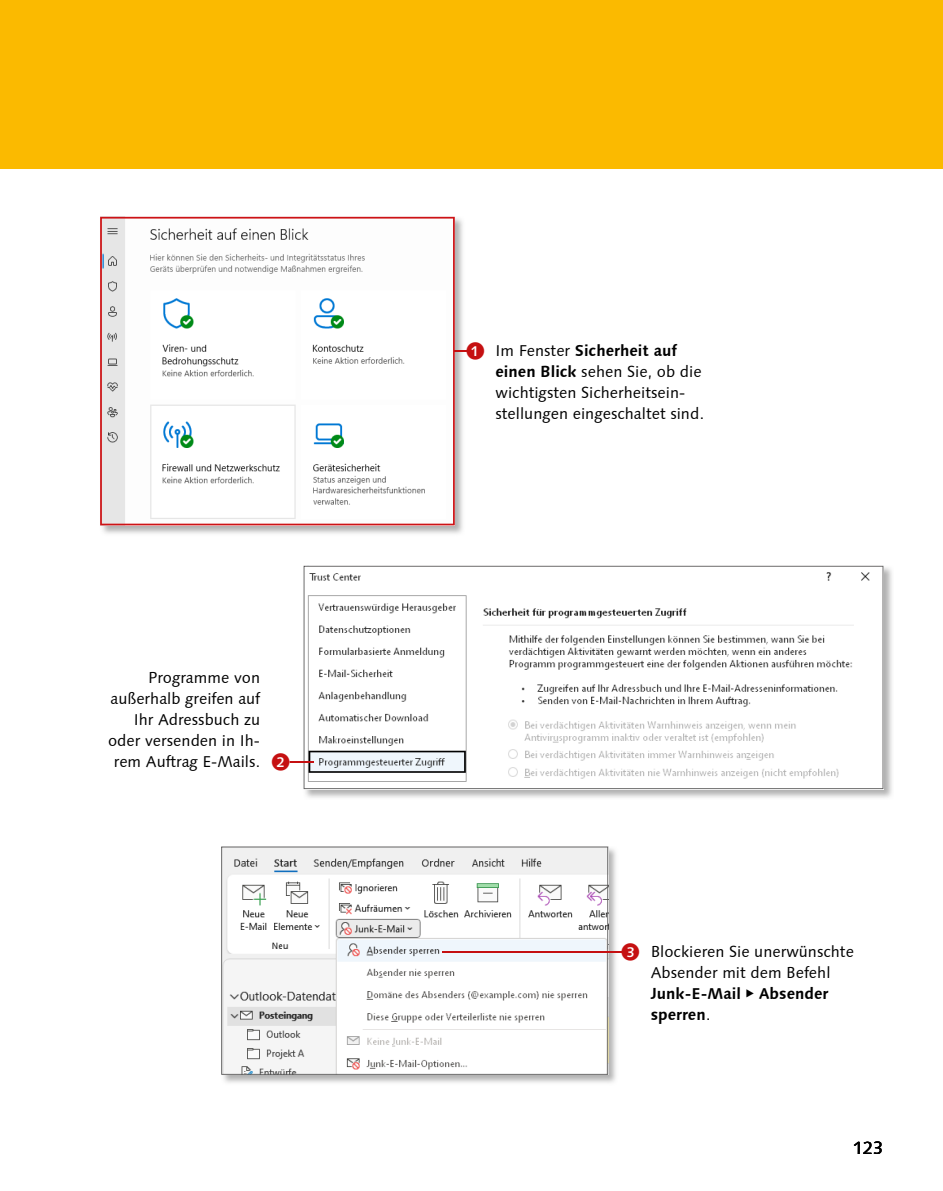
<style>
.page{position:relative;width:943px;height:1191px;background:#fff}
.page>*{position:absolute;margin:0;border:0;box-sizing:border-box;transform-origin:0 0}
.t1{font:17.85px "Galileo Press Callout";color:#c51011}
.t2{font:17.5px "Syntax Next LT Pro";color:#000}
.t3{font:15.75px/21px "Syntax Next LT Pro";color:#000}
.s1{font-weight:700}
.s2{font-family:"European Pi X";font-size:10.5px}
</style>
<div class="page">
<div style="left:0;top:0;width:943px;height:169px;background:#fbba00"></div>
<img style="left:221px;top:846px;width:397px;height:237px">
<svg style="left:221px;top:846px;width:387px;height:228px"></svg>
<img style="left:100px;top:216px;width:363px;height:318px">
<svg style="left:100px;top:217px;width:355px;height:308px"></svg>
<img style="left:303px;top:565px;width:589px;height:233px">
<svg style="left:303px;top:566px;width:580px;height:223px"></svg>
<svg style="left:454px;top:344px;width:15px;height:15px"></svg>
<svg style="left:289px;top:754px;width:25px;height:16px"></svg>
<hr style="left:442px;top:951px;width:181px;height:1px;background:#c51011">
<p class="t3" style="left:108px;top:667px;width:153px;text-align:right">Programme von außerhalb greifen auf<br>Ihr Adressbuch zu oder versenden in Ih&shy;rem Auftrag E-Mails.</p>
<p class="t1" style="left:272px;top:753px;width:19px">b</p>
<p class="t1" style="left:466px;top:343px;width:19px">a</p>
<p class="t3" style="left:495px;top:339px;width:210px">Im Fenster <span class="s1">Sicherheit auf einen Blick</span> sehen Sie, ob die wichtigsten Sicherheitsein&shy;stellungen eingeschaltet sind.</p>
<p class="t1" style="left:621px;top:943px;width:19px">c</p>
<p class="t3" style="left:650px;top:941px;width:205px">Blockieren Sie unerwünschte<br>Absender mit dem Befehl<br><span class="s1">Junk-E-Mail</span> <span class="s2">E</span> <span class="s1">Absender sperren</span>.</p>
<p class="t2" style="left:852px;top:1137px;width:32px">123</p>
</div>
